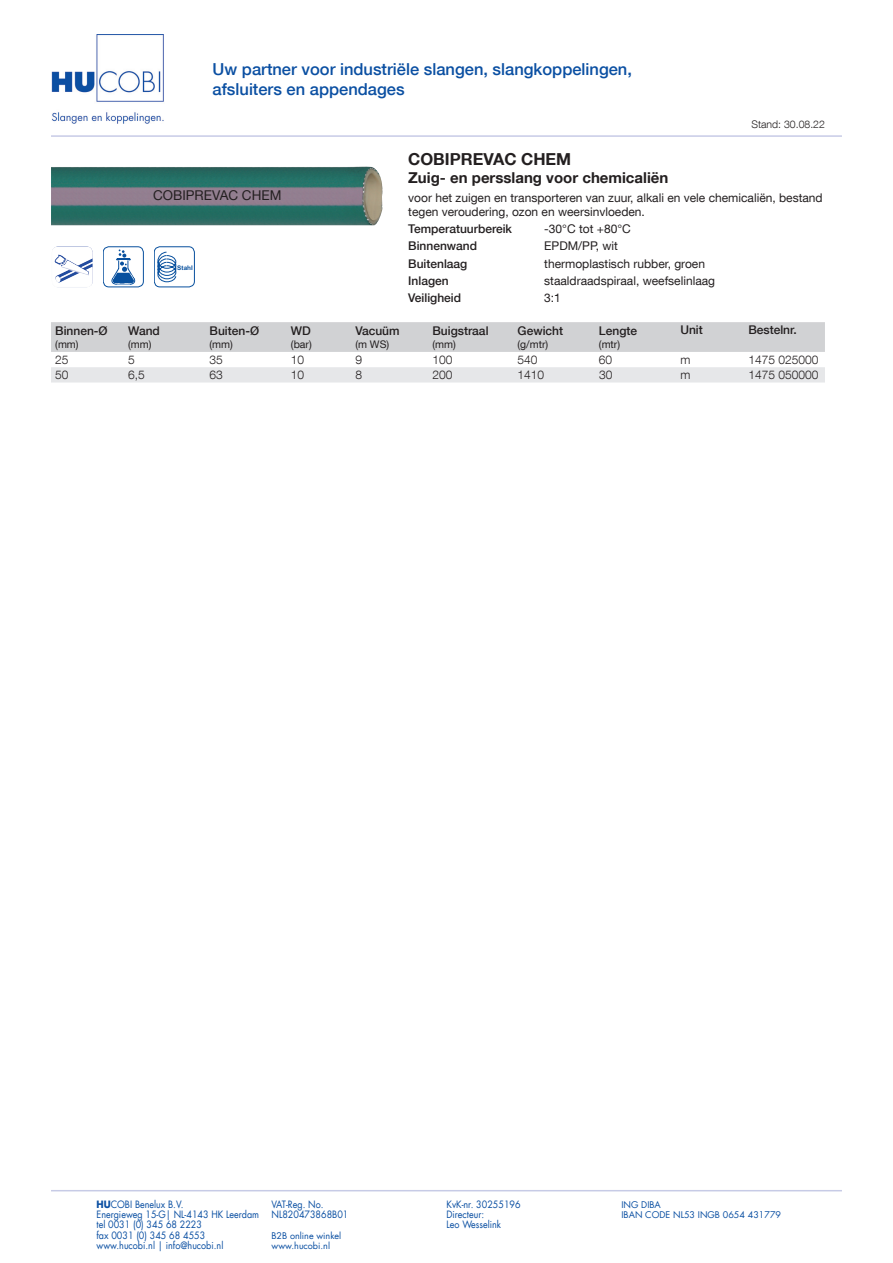
<style>
.page{position:relative;width:893px;height:1263px;background:#fff}
.page>*{position:absolute;margin:0;border:0;box-sizing:border-box;transform-origin:0 0}
.t1{font:500 16.5px/19.8px "Helvetica Neue LT Com";color:#0a4fa2}
.t2{font:700 16.5px "Helvetica Neue LT Com";color:#231f20}
.t3{font:700 15px "Helvetica Neue LT Com";color:#231f20}
.t4{font:13.5px "Helvetica Neue LT Com";color:#231f20}
.t5{font:12px/14.4px "Helvetica Neue LT Com";color:#231f20}
.t6{font:500 12px "Helvetica Neue LT Com";color:#231f20}
.t7{font:300 12px "Helvetica Neue LT Com";color:#231f20}
.t8{font:10.5px "Helvetica Neue LT Com";color:#231f20}
.t9{font:300 10.5px "Helvetica Neue LT Com";color:#231f20}
.t10{font:9.9px "Futura LT";color:#0a4fa2;scale:.91 1}
.t11{font:9px "Futura LT";color:#0a4fa2}
.t12{font:700 6.3px "Arial";color:#08509e}
.s1{font-weight:700}
</style>
<div class="page">
<hr style="left:51px;top:1190px;width:791px;height:1px;background:#c7cbe6">
<img style="left:51px;top:34px;width:113px;height:90px">
<hr style="left:51px;top:135px;width:791px;height:2px;background:#c7cbe6">
<div style="left:51px;top:322px;width:774px;height:30px;background:#d1d2d4"></div>
<div style="left:51px;top:367px;width:774px;height:15px;background:#e6e7e9"></div>
<img style="left:52px;top:247px;width:41px;height:38px">
<img style="left:51px;top:166px;width:332px;height:59px">
<div style="left:103px;top:247px;width:41px;height:40px;border:1px solid #08509e;border-radius:6px"></div>
<svg style="left:111px;top:249px;width:24px;height:35px"></svg>
<div style="left:154px;top:247px;width:41px;height:40px;border:1px solid #08509e;border-radius:6px"></div>
<svg style="left:157px;top:252px;width:19px;height:30px"></svg>
<h1 class="t1" style="left:213px;top:59px;width:421px">Uw partner voor industriële slangen, slangkoppelingen, afsluiters en appendages</h1>
<p class="t9" style="left:751px;top:118px;width:75px">Stand: 30.08.22</p>
<p class="t4" style="left:153px;top:187px;width:130px">COBIPREVAC CHEM</p>
<p class="t12" style="left:177px;top:264px;width:17px">Stahl</p>
<p class="t6" style="left:55px;top:323px;width:54px">Binnen-Ø</p>
<p class="t8" style="left:55px;top:337px;width:25px">(mm)</p>
<p class="t6" style="left:128px;top:324px;width:33px">Wand</p>
<p class="t8" style="left:128px;top:337px;width:25px">(mm)</p>
<p class="t6" style="left:210px;top:323px;width:51px">Buiten-Ø</p>
<p class="t8" style="left:210px;top:337px;width:25px">(mm)</p>
<p class="t6" style="left:291px;top:324px;width:21px">WD</p>
<p class="t8" style="left:291px;top:337px;width:22px">(bar)</p>
<p class="t6" style="left:355px;top:323px;width:46px">Vacuüm</p>
<p class="t8" style="left:355px;top:337px;width:35px">(m WS)</p>
<h1 class="t2" style="left:408px;top:149px;width:165px">COBIPREVAC CHEM</h1>
<p class="t3" style="left:408px;top:168px;width:262px">Zuig- en persslang voor chemicaliën</p>
<p class="t5" style="left:408px;top:190px;width:416px">voor het zuigen en transporteren van zuur, alkali en vele chemicaliën, bestand tegen veroudering, ozon en weersinvloeden.</p>
<p class="t6" style="left:408px;top:222px;width:105px">Temperatuurbereik</p>
<p class="t5" style="left:544px;top:222px;width:88px">-30°C tot +80°C</p>
<p class="t6" style="left:408px;top:239px;width:70px">Binnenwand</p>
<p class="t5" style="left:544px;top:239px;width:75px">EPDM/PP, wit</p>
<p class="t6" style="left:408px;top:256px;width:61px">Buitenlaag</p>
<p class="t5" style="left:544px;top:256px;width:162px">thermoplastisch rubber, groen</p>
<p class="t6" style="left:408px;top:273px;width:42px">Inlagen</p>
<p class="t5" style="left:544px;top:273px;width:172px">staaldraadspiraal, weefselinlaag</p>
<p class="t6" style="left:408px;top:290px;width:54px">Veiligheid</p>
<p class="t5" style="left:544px;top:290px;width:18px">3:1</p>
<p class="t6" style="left:432px;top:324px;width:58px">Buigstraal</p>
<p class="t8" style="left:432px;top:337px;width:25px">(mm)</p>
<p class="t6" style="left:518px;top:323px;width:47px">Gewicht</p>
<p class="t8" style="left:518px;top:337px;width:32px">(g/mtr)</p>
<p class="t6" style="left:599px;top:323px;width:40px">Lengte</p>
<p class="t8" style="left:599px;top:337px;width:23px">(mtr)</p>
<p class="t6" style="left:680px;top:323px;width:24px">Unit</p>
<p class="t6" style="left:748px;top:323px;width:50px">Bestelnr.</p>
<p class="t7" style="left:55px;top:352px;width:15px">25</p>
<p class="t7" style="left:128px;top:352px;width:8px">5</p>
<p class="t7" style="left:210px;top:352px;width:15px">35</p>
<p class="t7" style="left:291px;top:352px;width:15px">10</p>
<p class="t7" style="left:355px;top:352px;width:8px">9</p>
<p class="t7" style="left:432px;top:352px;width:22px">100</p>
<p class="t7" style="left:518px;top:352px;width:22px">540</p>
<p class="t7" style="left:599px;top:352px;width:15px">60</p>
<p class="t7" style="left:680px;top:352px;width:11px">m</p>
<p class="t7" style="left:748px;top:352px;width:72px">1475 025000</p>
<p class="t7" style="left:55px;top:368px;width:15px">50</p>
<p class="t7" style="left:128px;top:368px;width:18px">6,5</p>
<p class="t7" style="left:210px;top:368px;width:15px">63</p>
<p class="t7" style="left:291px;top:368px;width:15px">10</p>
<p class="t7" style="left:355px;top:368px;width:8px">8</p>
<p class="t7" style="left:433px;top:368px;width:22px">200</p>
<p class="t7" style="left:518px;top:368px;width:28px">1410</p>
<p class="t7" style="left:599px;top:368px;width:15px">30</p>
<p class="t7" style="left:680px;top:368px;width:11px">m</p>
<p class="t7" style="left:748px;top:368px;width:72px">1475 050000</p>
<p class="t10" style="left:97px;top:1198px;width:97px"><span class="s1">HU</span>COBI Benelux B.V.</p>
<p class="t10" style="left:271px;top:1198px;width:59px">VAT-Reg. No.</p>
<p class="t10" style="left:446px;top:1198px;width:83px">KvK-nr. 30255196</p>
<p class="t11" style="left:621px;top:1199px;width:41px">ING DIBA</p>
<p class="t10" style="left:97px;top:1208px;width:278px">Energieweg 15-G| NL-4143 HK Leerdam NL820473868B01</p>
<p class="t10" style="left:446px;top:1208px;width:43px">Directeur:</p>
<p class="t11" style="left:621px;top:1209px;width:161px">IBAN CODE NL53 INGB 0654 431779</p>
<p class="t10" style="left:97px;top:1218px;width:117px">tel 0031 (0) 345 68 2223</p>
<p class="t10" style="left:446px;top:1218px;width:62px">Leo Wesselink</p>
<p class="t10" style="left:97px;top:1229px;width:121px">fax 0031 (0) 345 68 4553</p>
<p class="t11" style="left:271px;top:1229px;width:71px">B2B online winkel</p>
<p class="t10" style="left:97px;top:1239px;width:141px">www.hucobi.nl | info@hucobi.nl</p>
<p class="t11" style="left:271px;top:1240px;width:60px">www.hucobi.nl</p>
</div>
